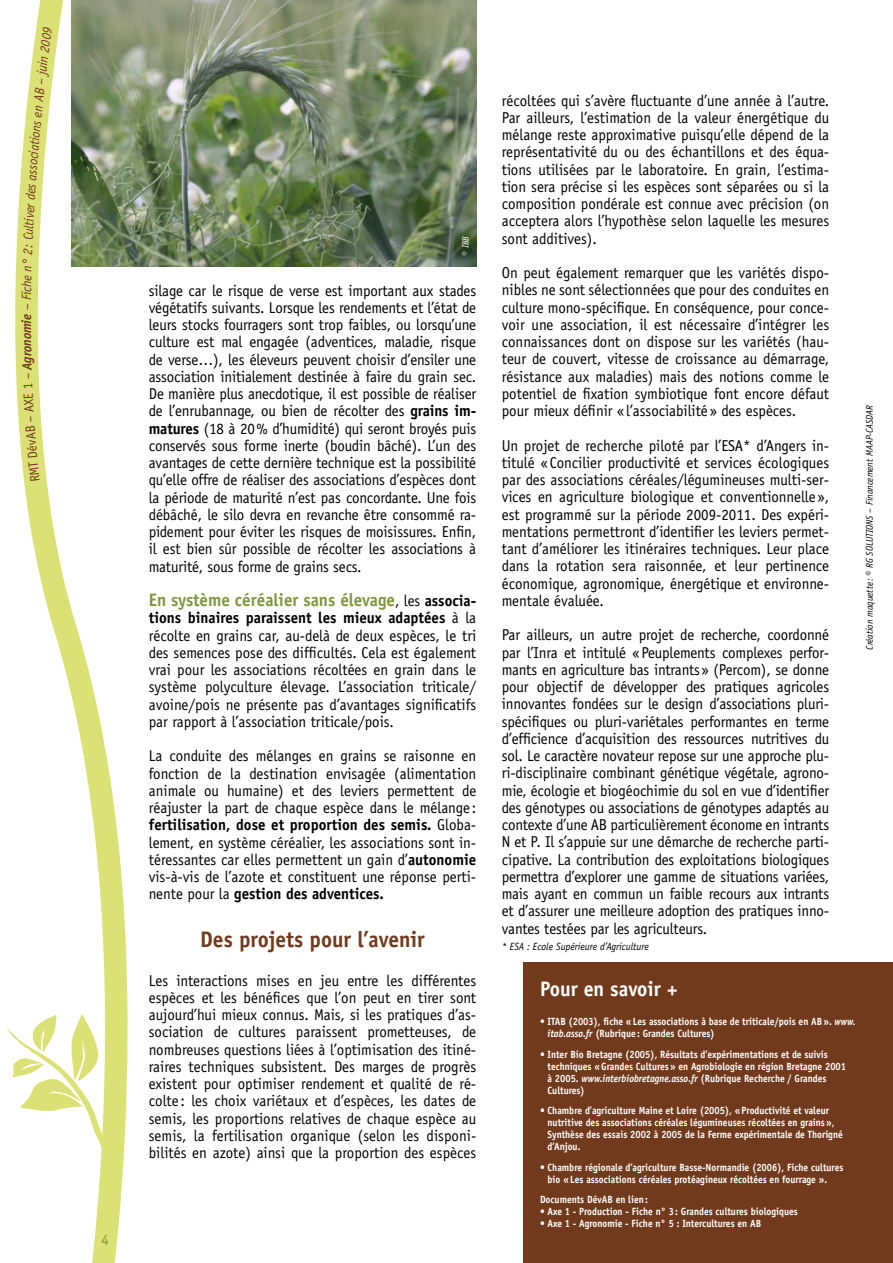
<style>
.page{position:relative;width:893px;height:1263px;background:#fff}
.page>*{position:absolute;margin:0;border:0;box-sizing:border-box;transform-origin:0 0}
.t1{font:700 22.5px "Officina Sans";color:#723a1d;scale:.95 1}
.t2{font:700 21px "Officina Sans";color:#fff;scale:.95 1}
.t3{font:700 18px "Officina Sans";color:#80973e;scale:.95 1}
.t4{font:15.75px/17.2px "Officina Sans";color:#000;text-align:justify;scale:.95 1}
.t5{font:15.75px "Officina Sans";color:#80973e;scale:.95 1}
.t6{font:italic 13.5px "Officina Sans";color:#723a1d;scale:.95 1}
.t7{font:italic 700 13.5px "Officina Sans";color:#723a1d;scale:.95 1}
.t8{font:13.5px "Officina Sans";color:#723a1d;scale:.95 1}
.t9{font:700 10.5px/12px "Officina Sans";color:#fff;scale:.9 1}
.t10{font:italic 10.5px "Officina Sans";color:#000;scale:.95 1}
.t11{font:italic 9.75px "Officina Sans";color:#000;scale:.95 1}
.t12{font:italic 9px "Officina Sans";color:#fff;scale:.95 1}
.s1{font-weight:400}
.s2{font-weight:700}
.s3{font-weight:400;font-size:15.75px;color:#000}
.s4{font-size:15.75px;color:#000}
.s5{font-style:italic}
</style>
<div class="page">
<svg style="left:15px;top:0;width:171px;height:1263px"></svg>
<svg style="left:6px;top:1014px;width:108px;height:151px"></svg>
<div style="left:523px;top:962px;width:370px;height:301px;background:#723a1d"></div>
<img style="left:71px;top:0;width:405px;height:266px">
<svg style="left:29px;top:461px;width:11px;height:20px"></svg>
<svg style="left:22px;top:363px;width:13px;height:69px"></svg>
<svg style="left:41px;top:27px;width:11px;height:19px"></svg>
<p class="t6" style="left:33px;top:84px;width:42px;rotate:-83deg">– juin 2</p>
<p class="t6" style="left:28px;top:125px;width:41px;rotate:-84deg">s en AB</p>
<p class="t6" style="left:25px;top:164px;width:43px;rotate:-85deg">ociation</p>
<p class="t6" style="left:22px;top:200px;width:39px;rotate:-86deg">des ass</p>
<p class="t6" style="left:21px;top:234px;width:34px;rotate:-87deg">ultiver</p>
<p class="t6" style="left:19px;top:271px;width:40px;rotate:-88deg">n°2:C</p>
<p class="t6" style="left:19px;top:300px;width:28px;rotate:-89deg">Fiche</p>
<p class="t7" style="left:18px;top:333px;width:32px;rotate:-90deg">mie <span class="s1">–</span></p>
<p class="t7" style="left:19px;top:363px;width:33px;rotate:-91deg">grono</p>
<p class="t8" style="left:25px;top:459px;width:28px;rotate:-95deg">DévA</p>
<p class="t5" style="left:102px;top:1230px;width:9px">4</p>
<p class="t12" style="left:460px;top:256px;width:22px;rotate:-90deg">© IBB</p>
<p class="t4" style="left:149px;top:282px;width:346px">silage car le risque de verse est important aux stades végétatifs suivants. Lorsque les rendements et l’état de leurs stocks fourragers sont trop faibles, ou lorsqu’une culture est mal engagée (adventices, maladie, risque de verse…), les éleveurs peuvent choisir d’ensiler une association initialement destinée à faire du grain sec.<br>De manière plus anecdotique, il est possible de réaliser de l’enrubannage, ou bien de récolter des <span class="s2">grains im&shy;matures</span> (18 à 20% d’humidité) qui seront broyés puis conservés sous forme inerte (boudin bâché). L’un des avantages de cette dernière technique est la possibilité qu’elle offre de réaliser des associations d’espèces dont la période de maturité n’est pas concordante. Une fois débâché, le silo devra en revanche être consommé ra&shy;pidement pour éviter les risques de moisissures. Enfin, il est bien sûr possible de récolter les associations à maturité, sous forme de grains secs.</p>
<p class="t3" style="left:149px;top:589px;width:346px">En système céréalier sans élevage<span class="s3">, les</span> <span class="s4">associa-</span></p>
<p class="t4" style="left:149px;top:609px;width:346px"><span class="s2">tions binaires paraissent les mieux adaptées</span> à la récolte en grains car, au-delà de deux espèces, le tri des semences pose des difficultés. Cela est également vrai pour les associations récoltées en grain dans le système polyculture élevage. L’association triticale/ avoine/pois ne présente pas d’avantages significatifs par rapport à l’association triticale/pois.</p>
<p class="t4" style="left:149px;top:747px;width:346px">La conduite des mélanges en grains se raisonne en fonction de la destination envisagée (alimentation animale ou humaine) et des leviers permettent de réajuster la part de chaque espèce dans le mélange : <span class="s2">fertilisation, dose et proportion des semis.</span> Globa&shy;lement, en système céréalier, les associations sont in&shy;téressantes car elles permettent un gain d’<span class="s2">autonomie </span>vis-à-vis de l’azote et constituent une réponse perti&shy;nente pour la <span class="s2">gestion des adventices.</span></p>
<h1 class="t1" style="left:200px;top:926px;width:238px">Des projets pour l’avenir</h1>
<p class="t4" style="left:149px;top:972px;width:346px">Les interactions mises en jeu entre les différentes espèces et les bénéfices que l’on peut en tirer sont aujourd’hui mieux connus. Mais, si les pratiques d’as&shy;sociation de cultures paraissent prometteuses, de nombreuses questions liées à l’optimisation des itiné&shy;raires techniques subsistent. Des marges de progrès existent pour optimiser rendement et qualité de ré&shy;colte : les choix variétaux et d’espèces, les dates de semis, les proportions relatives de chaque espèce au semis, la fertilisation organique (selon les disponi&shy;bilités en azote) ainsi que la proportion des espèces</p>
<p class="t4" style="left:502px;top:92px;width:346px">récoltées qui s’avère fluctuante d’une année à l’autre.<br>Par ailleurs, l’estimation de la valeur énergétique du mélange reste approximative puisqu’elle dépend de la représentativité du ou des échantillons et des équa&shy;tions utilisées par le laboratoire. En grain, l’estima&shy;tion sera précise si les espèces sont séparées ou si la composition pondérale est connue avec précision (on acceptera alors l’hypothèse selon laquelle les mesures sont additives).</p>
<p class="t4" style="left:502px;top:264px;width:346px">On peut également remarquer que les variétés dispo&shy;nibles ne sont sélectionnées que pour des conduites en culture mono-spécifique. En conséquence, pour conce&shy;voir une association, il est nécessaire d’intégrer les connaissances dont on dispose sur les variétés (hau&shy;teur de couvert, vitesse de croissance au démarrage, résistance aux maladies) mais des notions comme le potentiel de fixation symbiotique font encore défaut pour mieux définir « l’associabilité » des espèces.</p>
<p class="t4" style="left:502px;top:437px;width:346px">Un projet de recherche piloté par l’ESA* d’Angers in&shy;titulé « Concilier productivité et services écologiques par des associations céréales/légumineuses multi-ser&shy;vices en agriculture biologique et conventionnelle », est programmé sur la période 2009-2011. Des expéri&shy;mentations permettront d’identifier les leviers permet&shy;tant d’améliorer les itinéraires techniques. Leur place dans la rotation sera raisonnée, et leur pertinence économique, agronomique, énergétique et environne&shy;mentale évaluée.</p>
<p class="t4" style="left:502px;top:626px;width:346px">Par ailleurs, un autre projet de recherche, coordonné par l’Inra et intitulé «Peuplements complexes perfor&shy;mants en agriculture bas intrants» (Percom), se donne pour objectif de développer des pratiques agricoles innovantes fondées sur le design d’associations pluri&shy;spécifiques ou pluri-variétales performantes en terme d’efficience d’acquisition des ressources nutritives du sol. Le caractère novateur repose sur une approche plu&shy;ri-disciplinaire combinant génétique végétale, agrono&shy;mie, écologie et biogéochimie du sol en vue d’identifier des génotypes ou associations de génotypes adaptés au contexte d’une AB particulièrement économe en intrants N et P. Il s’appuie sur une démarche de recherche parti&shy;cipative. La contribution des exploitations biologiques permettra d’explorer une gamme de situations variées, mais ayant en commun un faible recours aux intrants et d’assurer une meilleure adoption des pratiques inno&shy;vantes testées par les agriculteurs.</p>
<p class="t10" style="left:502px;top:940px;width:156px">* ESA : Ecole Supérieure d’Agriculture</p>
<p class="t11" style="left:864px;top:650px;width:259px;rotate:-90deg">Création maquette : © RG SOLUTIONS – Financement MAAP-CASDAR</p>
<h2 class="t2" style="left:540px;top:976px;width:147px">Pour en savoir +</h2>
<p class="t9" style="left:548px;top:1015px;width:344px;text-indent:-8px">• ITAB (2003), fiche «Les associations à base de triticale/pois en AB». <span class="s5">www. itab.asso.fr</span> (Rubrique: Grandes Cultures)</p>
<p class="t9" style="left:548px;top:1048px;width:333px;text-indent:-8px">• Inter Bio Bretagne (2005), Résultats d’expérimentations et de suivis techniques «Grandes Cultures» en Agrobiologie en région Bretagne 2001 à 2005. <span class="s5">www.interbiobretagne.asso.fr</span> (Rubrique Recherche / Grandes Cultures)</p>
<p class="t9" style="left:548px;top:1104px;width:330px;text-indent:-8px">• Chambre d’agriculture Maine et Loire (2005), «Productivité et valeur nutritive des associations céréales légumineuses récoltées en grains», Synthèse des essais 2002 à 2005 de la Ferme expérimentale de Thorigné d’Anjou.</p>
<p class="t9" style="left:548px;top:1161px;width:330px;text-indent:-8px">• Chambre régionale d’agriculture Basse-Normandie (2006), Fiche cultures bio «Les associations céréales protéagineux récoltées en fourrage ».</p>
<p class="t9" style="left:540px;top:1193px;width:121px">Documents DévAB en lien:</p>
<p class="t9" style="left:540px;top:1205px;width:288px">• Axe 1 - Production - Fiche n° 3: Grandes cultures biologiques</p>
<p class="t9" style="left:540px;top:1217px;width:247px">• Axe 1 - Agronomie - Fiche n° 5 : Intercultures en AB</p>
</div>
